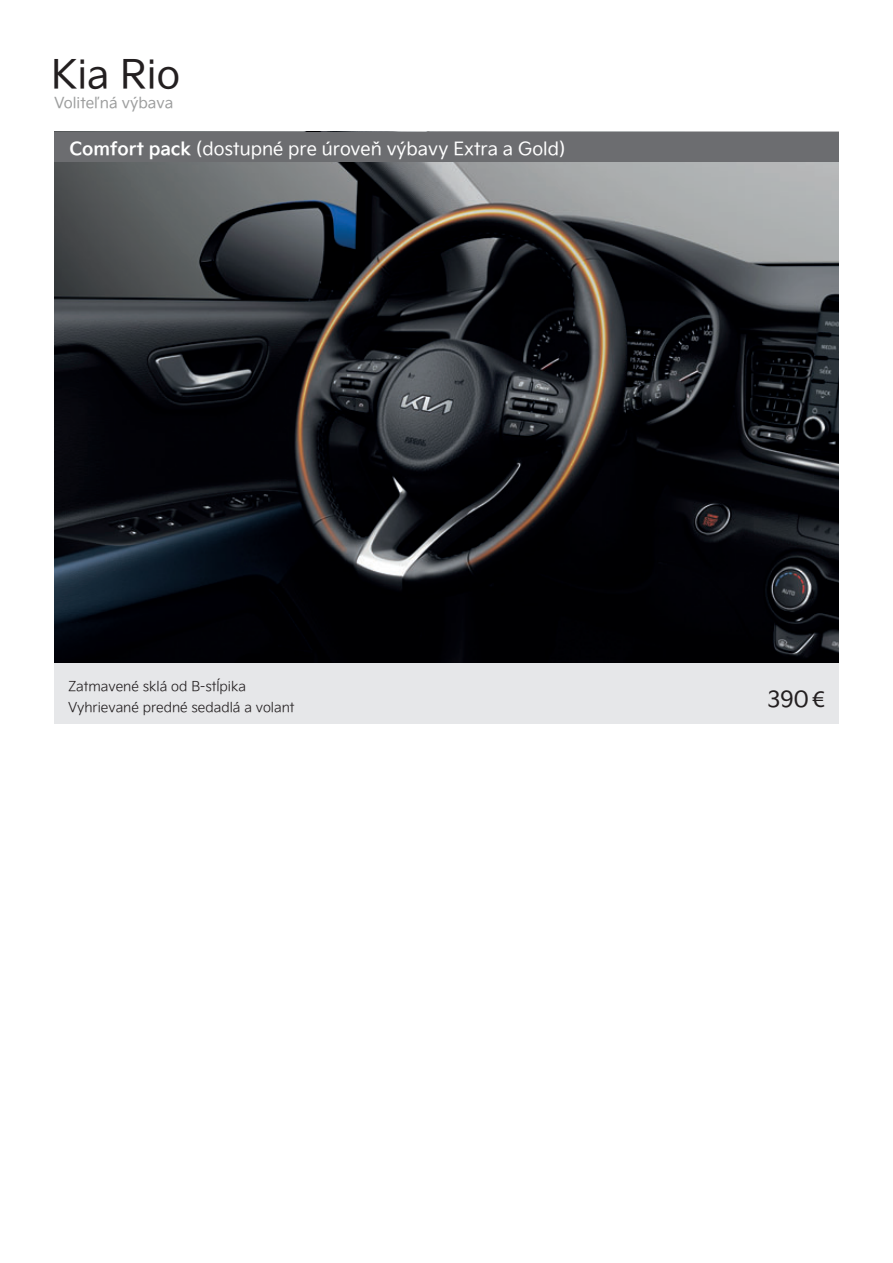
<style>
.page{position:relative;width:893px;height:1263px;background:#fff}
.page>*{position:absolute;margin:0;border:0;box-sizing:border-box;transform-origin:0 0}
.t1{font:39px "Kia Signature";color:#231f20}
.t2{font:22.5px "Kia Signature";color:#231f20}
.t3{font:18px "Kia Signature";color:#fff}
.t4{font:15px "Kia Signature";color:#9d9e9e}
.t5{font:300 13.5px/21px "Kia Signature";color:#231f20}
.s1{font-weight:700}
.s2{font-family:"Myriad Pro";font-size:24px}
</style>
<div class="page">
<div style="left:54px;top:133px;width:785px;height:591px;background:#e6e7e9"></div>
<img style="left:54px;top:162px;width:785px;height:501px">
<div style="left:54px;top:132px;width:785px;height:30px;background:#6c6d70"></div>
<h1 class="t1" style="left:51px;top:52px;width:131px">Kia Rio</h1>
<p class="t4" style="left:54px;top:94px;width:121px">Voliteľná výbava</p>
<h3 class="t3" style="left:69px;top:139px;width:497px"><span class="s1">Comfort pack</span> (dostupné pre úroveň výbavy Extra a Gold)</h3>
<p class="t5" style="left:68px;top:677px;width:228px">Zatmavené sklá od B-stĺpika<br>Vyhrievané predné sedadlá a volant</p>
<h2 class="t2" style="left:767px;top:686px;width:59px">390 <span class="s2">€</span></h2>
</div>
